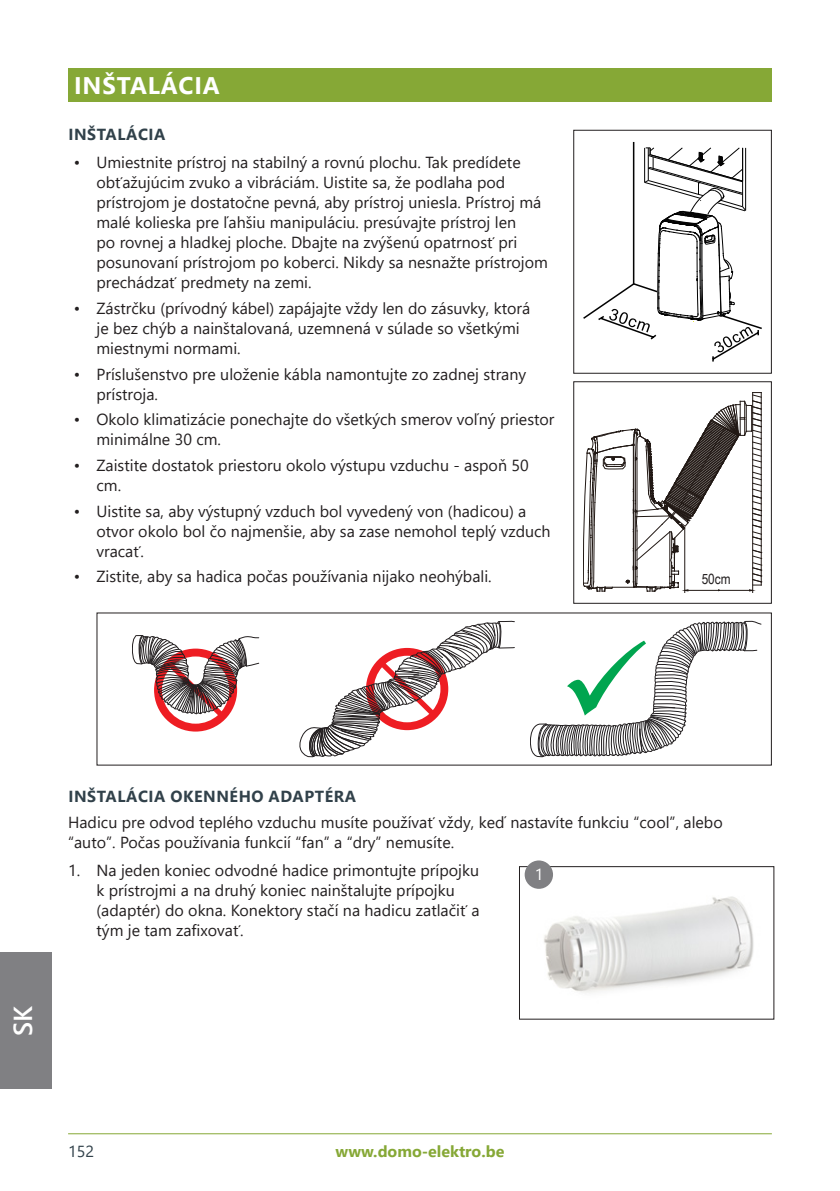
<style>
.page{position:relative;width:840px;height:1191px;background:#fff}
.page>*{position:absolute;margin:0;border:0;box-sizing:border-box;transform-origin:0 0}
.t1{font:600 26px "Segoe UI";color:#fff}
.TITEL_niv_1{font:700 24px "Segoe UI";letter-spacing:.035em;color:#fff}
.TEKST{font:16px/20px "Segoe UI";color:#231f20}
.TITEL_niv_2{font:700 16px "Segoe UI";letter-spacing:.035em;color:#31414a}
.t2{font:700 16px "Segoe UI";color:#86a836}
.t3{font:16px "Segoe UI";color:#31414a}
.Nummer_in_grijze_bol{font:16px "Segoe UI";color:#fff}
.t4{font:14.2px "Arial Narrow";color:#231f20}
</style>
<div class="page">
<hr style="left:68px;top:1133px;width:703px;height:1px;background:#86a836">
<div style="left:0;top:952px;width:51px;height:137px;background:#808083"></div>
<div style="left:68px;top:68px;width:703px;height:34px;background:#86a836"></div>
<hr style="left:632px;top:142px;width:2px;height:143px;background:#030303">
<svg style="left:583px;top:147px;width:178px;height:214px"></svg>
<div style="left:573px;top:130px;width:198px;height:244px;border:1px solid #231f20"></div>
<svg style="left:583px;top:392px;width:178px;height:200px"></svg>
<div style="left:573px;top:381px;width:198px;height:223px;border:1px solid #231f20"></div>
<svg style="left:132px;top:635px;width:127px;height:96px"></svg>
<svg style="left:299px;top:621px;width:215px;height:136px"></svg>
<svg style="left:530px;top:621px;width:231px;height:136px"></svg>
<img style="left:542px;top:872px;width:212px;height:121px">
<div style="left:518px;top:866px;width:256px;height:153px;border:1px solid #231f20"></div>
<div style="left:524px;top:860px;width:28px;height:29px;background:#808083;border-radius:50%"></div>
<p class="TITEL_niv_1" style="left:74px;top:62px;width:147px">INŠTALÁCIA</p>
<p class="TITEL_niv_2" style="left:68px;top:119px;width:98px">INŠTALÁCIA</p>
<p class="TEKST" style="left:96px;top:151px;width:453px;text-indent:-23px">• Umiestnite prístroj na stabilný a rovnú plochu. Tak predídete obťažujúcim zvuko a vibráciám. Uistite sa, že podlaha pod prístrojom je dostatočne pevná, aby prístroj uniesla. Prístroj má malé kolieska pre ľahšiu manipuláciu. presúvajte prístroj len<br>po rovnej a hladkej ploche. Dbajte na zvýšenú opatrnosť pri posunovaní prístrojom po koberci. Nikdy sa nesnažte prístrojom prechádzať predmety na zemi.</p>
<p class="TEKST" style="left:96px;top:297px;width:435px;text-indent:-23px">• Zástrčku (prívodný kábel) zapájajte vždy len do zásuvky, ktorá je bez chýb a nainštalovaná, uzemnená v súlade so všetkými miestnymi normami.</p>
<p class="TEKST" style="left:96px;top:362px;width:431px;text-indent:-23px">• Príslušenstvo pre uloženie kábla namontujte zo zadnej strany prístroja.</p>
<p class="TEKST" style="left:96px;top:408px;width:459px;text-indent:-23px">• Okolo klimatizácie ponechajte do všetkých smerov voľný priestor minimálne 30 cm.</p>
<p class="TEKST" style="left:96px;top:454px;width:433px;text-indent:-23px">• Zaistite dostatok priestoru okolo výstupu vzduchu - aspoň 50 cm.</p>
<p class="TEKST" style="left:96px;top:499px;width:455px;text-indent:-23px">• Uistite sa, aby výstupný vzduch bol vyvedený von (hadicou) a otvor okolo bol čo najmenšie, aby sa zase nemohol teplý vzduch vracať.</p>
<p class="TEKST" style="left:74px;top:565px;width:419px">• Zistite, aby sa hadica počas používania nijako neohýbali.</p>
<p class="t4" style="left:701px;top:569px;width:30px">50cm</p>
<h1 class="t1" style="left:-2px;top:1035px;width:32px;rotate:-90deg">SK</h1>
<p class="TITEL_niv_2" style="left:68px;top:781px;width:289px">INŠTALÁCIA OKENNÉHO ADAPTÉRA</p>
<p class="TEKST" style="left:68px;top:810px;width:655px">Hadicu pre odvod teplého vzduchu musíte používať vždy, keď nastavíte funkciu “cool”, alebo “auto”. Počas používania funkcií “fan” a “dry” nemusíte.</p>
<p class="TEKST" style="left:96px;top:859px;width:384px;text-indent:-28px">1. Na jeden koniec odvodné hadice primontujte prípojku k prístrojmi a na druhý koniec nainštalujte prípojku (adaptér) do okna. Konektory stačí na hadicu zatlačiť a tým je tam zafixovať.</p>
<p class="Nummer_in_grijze_bol" style="left:534px;top:859px;width:10px">1</p>
<p class="t3" style="left:68px;top:1136px;width:27px">152</p>
<p class="t2" style="left:335px;top:1136px;width:170px">www.domo-elektro.be</p>
</div>
